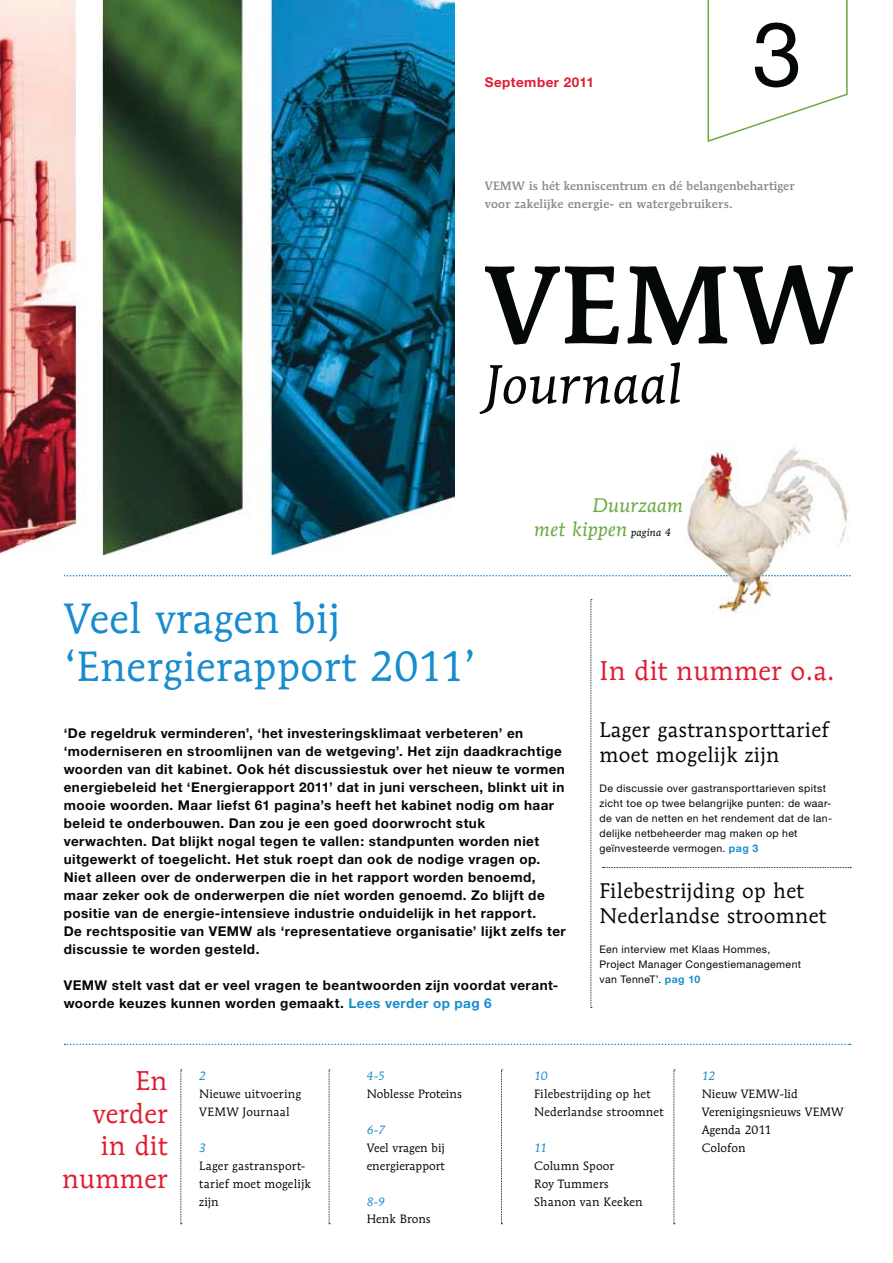
<style>
.page{position:relative;width:893px;height:1263px;background:#fff}
.page>*{position:absolute;margin:0;border:0;box-sizing:border-box;transform-origin:0 0}
.t1{font:500 109.35px "Mendoza Roman";color:#040809}
.t2{font:90px "Helvetica Neue";color:#040809}
.t3{font:italic 54px "Mendoza Roman";letter-spacing:.01em;color:#040809}
.t4{font:42px/48px "Mendoza Roman";letter-spacing:.01em;color:#188ccd}
.t5{font:27px/32.4px "Mendoza Roman";letter-spacing:.01em;color:#e01d32;text-align:right}
.t6{font:21px/25.2px "Mendoza Roman";letter-spacing:.015em;color:#040809}
.t7{font:italic 19.5px/23.4px "Mendoza Roman";letter-spacing:.015em;color:#6ba943}
.t8{font:700 13.5px/18px "Helvetica Neue";letter-spacing:.035em;color:#040809}
.t9{font:700 13.5px "Helvetica Neue";letter-spacing:.03em;color:#e01d32}
.t10{font:12px/18px "Mendoza Roman";color:#040809}
.t11{font:500 12px/18px "Mendoza Roman";letter-spacing:.01em;color:#868789}
.t12{font:12px/18px "Mendoza Roman";letter-spacing:.02em;color:#040809}
.t13{font:italic 12px "Mendoza Roman";color:#188ccd}
.t14{font:10.5px/15px "Helvetica Neue";letter-spacing:.035em;color:#040809}
.t15{font:italic 10.5px "Mendoza Roman";color:#010202}
.s1{font-size:10.5px;color:#040809}
.s2{color:#188ccd}
.s3{font-weight:700;color:#188ccd}
</style>
<div class="page">
<img style="left:0;top:0;width:454px;height:555px">
<svg style="left:65px;top:1044px;width:785px;height:1px"></svg>
<svg style="left:328px;top:1070px;width:2px;height:154px"></svg>
<svg style="left:180px;top:1070px;width:2px;height:154px"></svg>
<svg style="left:501px;top:1070px;width:1px;height:154px"></svg>
<svg style="left:673px;top:1070px;width:2px;height:154px"></svg>
<svg style="left:602px;top:867px;width:249px;height:1px"></svg>
<svg style="left:590px;top:599px;width:2px;height:409px"></svg>
<svg style="left:707px;top:0;width:141px;height:142px"></svg>
<img style="left:669px;top:563px;width:182px;height:50px">
<img style="left:687px;top:446px;width:162px;height:117px">
<svg style="left:64px;top:575px;width:786px;height:1px"></svg>
<p class="t9" style="left:485px;top:77px;width:111px">September 2011</p>
<h2 class="t2" style="left:752px;top:22px;width:52px">3</h2>
<p class="t11" style="left:485px;top:177px;width:311px">VEMW is hét kenniscentrum en dé belangenbehartiger voor zakelijke energie- en watergebruikers.</p>
<h1 class="t1" style="left:485px;top:261px;width:369px">VEMW</h1>
<h3 class="t3" style="left:485px;top:362px;width:199px">Journaal</h3>
<h3 class="t7" style="left:534px;top:495px;width:150px;text-indent:58px">Duurzaam met kippen <span class="s1">pagina</span></h3>
<p class="t15" style="left:665px;top:528px;width:8px">4</p>
<h3 class="t4" style="left:64px;top:597px;width:414px">Veel vragen bij ‘Energierapport 2011’</h3>
<p class="t8" style="left:64px;top:725px;width:503px">‘De regeldruk verminderen’, ‘het investeringsklimaat verbeteren’ en ‘moderniseren en stroomlijnen van de wetgeving’. Het zijn daadkrachtige woorden van dit kabinet. Ook hét discussiestuk over het nieuw te vormen energiebeleid het ‘Energierapport 2011’ dat in juni verscheen, blinkt uit in mooie woorden. Maar liefst 61 pagina’s heeft het kabinet nodig om haar beleid te onderbouwen. Dan zou je een goed doorwrocht stuk verwachten. Dat blijkt nogal tegen te vallen: standpunten worden niet uitgewerkt of toegelicht. Het stuk roept dan ook de nodige vragen op.<br>Niet alleen over de onderwerpen die in het rapport worden benoemd, maar zeker ook de onderwerpen die níet worden genoemd. Zo blijft de positie van de energie-intensieve industrie onduidelijk in het rapport.<br>De rechtspositie van VEMW als ‘representatieve organisatie’ lijkt zelfs ter discussie te worden gesteld.</p>
<p class="t8" style="left:64px;top:977px;width:496px">VEMW stelt vast dat er veel vragen te beantwoorden zijn voordat verant&shy;woorde keuzes kunnen worden gemaakt. <span class="s2">Lees verder op pag 6</span></p>
<h3 class="t5" style="left:599px;top:657px;width:236px">In dit nummer o.a.</h3>
<h3 class="t6" style="left:599px;top:718px;width:231px">Lager gastransporttarief moet mogelijk zijn</h3>
<p class="t14" style="left:599px;top:782px;width:234px">De discussie over gastransporttarieven spitst zicht toe op twee belangrijke punten: de waar&shy;de van de netten en het rendement dat de lan&shy;delijke netbeheerder mag maken op het geïnvesteerde vermogen. <span class="s3">pag 3</span></p>
<h3 class="t6" style="left:599px;top:880px;width:228px">Filebestrijding op het<br>Nederlandse stroomnet</h3>
<p class="t14" style="left:599px;top:943px;width:203px">Een interview met Klaas Hommes,<br>Project Manager Congestiemanagement van TenneT’. <span class="s3">pag 10</span></p>
<h3 class="t5" style="left:62px;top:1067px;width:107px">En verder in dit nummer</h3>
<p class="t13" style="left:199px;top:1071px;width:8px">2</p>
<p class="t10" style="left:199px;top:1085px;width:104px">Nieuwe uitvoering<br>VEMW Journaal</p>
<p class="t13" style="left:199px;top:1142px;width:8px">3</p>
<p class="t12" style="left:199px;top:1157px;width:113px">Lager gastransport&shy;tarief moet mogelijk zijn</p>
<p class="t13" style="left:367px;top:1071px;width:20px">4-5</p>
<p class="t10" style="left:367px;top:1085px;width:97px">Noblesse Proteins</p>
<p class="t13" style="left:367px;top:1124px;width:20px">6-7</p>
<p class="t10" style="left:367px;top:1139px;width:79px">Veel vragen bij energierapport</p>
<p class="t13" style="left:367px;top:1196px;width:20px">8-9</p>
<p class="t10" style="left:367px;top:1211px;width:65px">Henk Brons</p>
<p class="t13" style="left:534px;top:1071px;width:15px">10</p>
<p class="t10" style="left:534px;top:1085px;width:131px">Filebestrijding op het<br>Nederlandse stroomnet</p>
<p class="t13" style="left:534px;top:1142px;width:14px">11</p>
<p class="t10" style="left:534px;top:1157px;width:110px">Column Spoor<br>Roy Tummers<br>Shanon van Keeken</p>
<p class="t13" style="left:701px;top:1071px;width:15px">12</p>
<p class="t10" style="left:701px;top:1085px;width:143px">Nieuw VEMW-lid<br>Verenigingsnieuws VEMW<br>Agenda 2011<br>Colofon</p>
</div>
